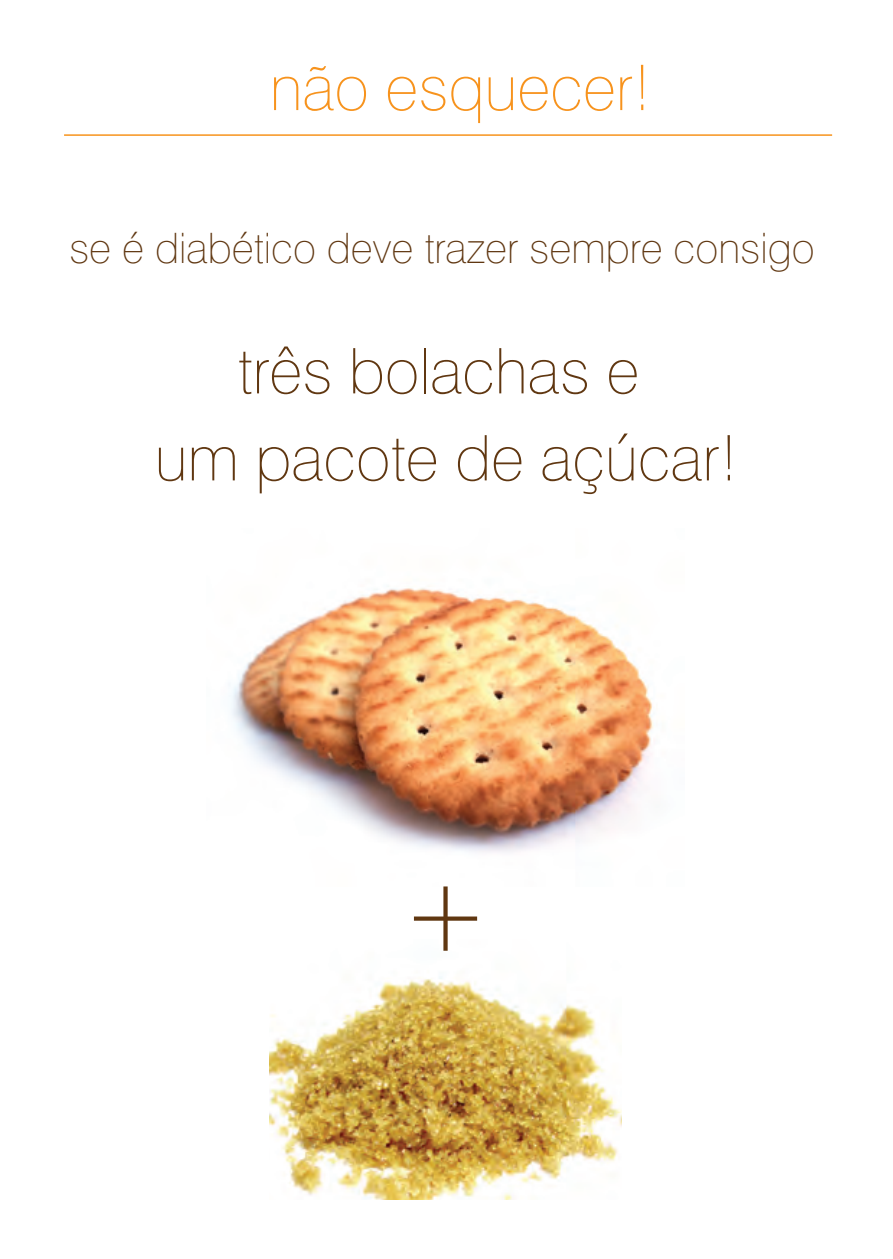
<style>
.page{position:relative;width:893px;height:1259px;background:#fff}
.page>*{position:absolute;margin:0;border:0;box-sizing:border-box;transform-origin:0 0}
.t1{font:300 108px "Swiss 721 BT";color:#603711}
.t2{font:100 63px/87px "Swiss 721 BT";color:#603711;text-align:center}
.t3{font:100 63px "Swiss 721 BT";color:#f7931d}
.t4{font:100 42px "Swiss 721 BT";color:#603711}
</style>
<div class="page">
<img style="left:269px;top:976px;width:352px;height:223px">
<img style="left:230px;top:588px;width:423px;height:264px">
<hr style="left:64px;top:134px;width:768px;height:2px;background:#f7931d">
<h2 class="t3" style="left:270px;top:49px;width:384px">não esquecer!</h2>
<p class="t4" style="left:69px;top:223px;width:747px">se é diabético deve trazer sempre consigo</p>
<h2 class="t2" style="left:155px;top:327px;width:585px">três bolachas e<br>um pacote de açúcar!</h2>
<h1 class="t1" style="left:401px;top:846px;width:91px">+</h1>
</div>
